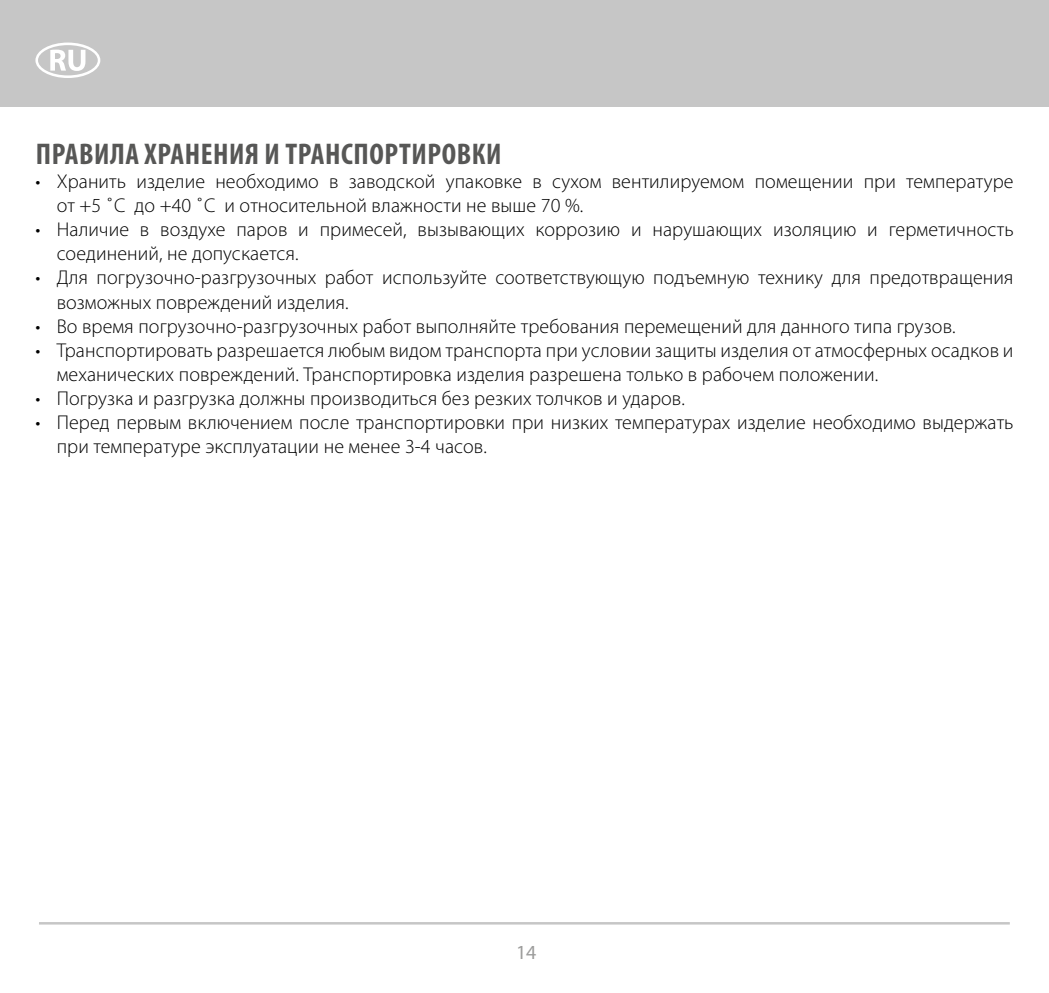
<style>
.page{position:relative;width:1049px;height:993px;background:#fff}
.page>*{position:absolute;margin:0;border:0;box-sizing:border-box;transform-origin:0 0}
.t1{font:700 condensed 30px "Myriad Pro";letter-spacing:.02em;color:#575756}
.t2{font:300 20px/24px "Myriad Pro";letter-spacing:.005em;color:#000}
.t3{font:20px "Myriad Pro";color:#9d9d9c}
</style>
<div class="page">
<div style="left:0;top:0;width:1049px;height:106px;background:#c6c6c6"></div>
<svg style="left:35px;top:43px;width:65px;height:35px"></svg>
<hr style="left:39px;top:921px;width:971px;height:3px;background:#c6c6c6">
<h1 class="t1" style="left:36px;top:135px;width:467px">ПРАВИЛА ХРАНЕНИЯ И ТРАНСПОРТИРОВКИ</h1>
<p class="t2" style="left:57px;top:170px;width:958px;text-indent:-21px">• Хранить изделие необходимо в заводской упаковке в сухом вентилируемом помещении при температуре от +5 ˚С до +40 ˚С и относительной влажности не выше 70 %.</p>
<p class="t2" style="left:57px;top:218px;width:958px;text-indent:-21px">• Наличие в воздухе паров и примесей, вызывающих коррозию и нарушающих изоляцию и герметичность соединений, не допускается.</p>
<p class="t2" style="left:57px;top:266px;width:958px;text-indent:-21px">• Для погрузочно-разгрузочных работ используйте соответствующую подъемную технику для предотвращения возможных повреждений изделия.</p>
<p class="t2" style="left:35px;top:314px;width:922px">• Во время погрузочно-разгрузочных работ выполняйте требования перемещений для данного типа грузов.</p>
<p class="t2" style="left:57px;top:338px;width:958px;text-indent:-21px">• Транспортировать разрешается любым видом транспорта при условии защиты изделия от атмосферных осадков и механических повреждений. Транспортировка изделия разрешена только в рабочем положении.</p>
<p class="t2" style="left:35px;top:386px;width:651px">• Погрузка и разгрузка должны производиться без резких толчков и ударов.</p>
<p class="t2" style="left:57px;top:410px;width:958px;text-indent:-21px">• Перед первым включением после транспортировки при низких температурах изделие необходимо выдержать при температуре эксплуатации не менее 3-4 часов.</p>
<p class="t3" style="left:516px;top:939px;width:22px">14</p>
</div>
